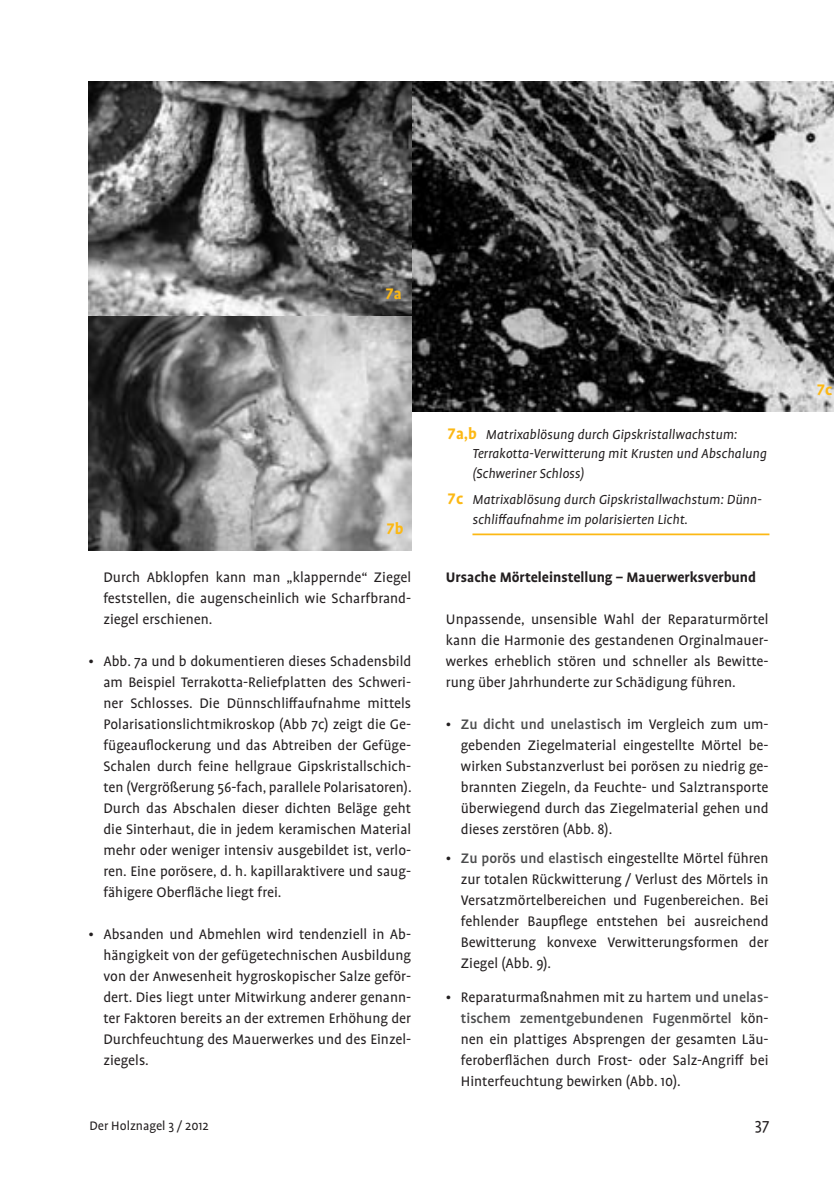
<style>
.page{position:relative;width:834px;height:1181px;background:#fff}
.page>*{position:absolute;margin:0;border:0;box-sizing:border-box;transform-origin:0 0}
.t1{font:700 17.5px "Profile Pro";color:#fcb814}
.t2{font:17.5px "Profile Pro";color:#231f20}
.t3{font:15.75px/21px "Profile Pro";color:#231f20;text-align:justify}
.t4{font:700 15.75px "Profile Pro";color:#231f20}
.t5{font:italic 14.88px/19.2px "Profile Pro";color:#231f20}
.t6{font:14px "Profile Pro";color:#231f20}
.s1{font-weight:700;font-style:normal;font-size:17.5px;color:#fcb814}
.s2{font-weight:500;color:#4b4c4d}
</style>
<div class="page">
<img style="left:88px;top:82px;width:323px;height:233px">
<img style="left:88px;top:317px;width:323px;height:233px">
<hr style="left:472px;top:533px;width:297px;height:2px;background:#fcb814">
<img style="left:413px;top:82px;width:420px;height:329px">
<p class="t1" style="left:385px;top:283px;width:18px">7a</p>
<p class="t1" style="left:386px;top:518px;width:19px">7b</p>
<p class="t3" style="left:103px;top:568px;width:309px">Durch Abklopfen kann man „klappernde“ Ziegel feststellen, die augenscheinlich wie Scharfbrand&shy;ziegel erschienen.</p>
<p class="t3" style="left:103px;top:652px;width:309px;text-indent:-15px">• Abb. 7a und b dokumentieren dieses Schadensbild am Beispiel Terrakotta-Reliefplatten des Schweri&shy;ner Schlosses. Die Dünnschliffaufnahme mittels Polarisationslichtmikroskop (Abb 7c) zeigt die Ge&shy;fügeauflockerung und das Abtreiben der Gefüge-Schalen durch feine hellgraue Gipskristallschich&shy;ten (Vergrößerung 56-fach, parallele Polarisatoren).<br>Durch das Abschalen dieser dichten Beläge geht die Sinterhaut, die in jedem keramischen Material mehr oder weniger intensiv ausgebildet ist, verlo&shy;ren. Eine porösere, d. h. kapillaraktivere und saug&shy;fähigere Oberfläche liegt frei.</p>
<p class="t3" style="left:103px;top:924px;width:309px;text-indent:-15px">• Absanden und Abmehlen wird tendenziell in Ab&shy;hängigkeit von der gefügetechnischen Ausbildung von der Anwesenheit hygroskopischer Salze geför&shy;dert. Dies liegt unter Mitwirkung anderer genann&shy;ter Faktoren bereits an der extremen Erhöhung der Durchfeuchtung des Mauerwerkes und des Einzel&shy;ziegels.</p>
<p class="t5" style="left:472px;top:425px;width:296px;text-indent:-25px"><span class="s1">7a,b</span> Matrixablösung durch Gipskristallwachstum:<br>Terrakotta-Verwitterung mit Krusten und Abschalung (Schweriner Schloss)</p>
<p class="t5" style="left:472px;top:491px;width:291px;text-indent:-25px"><span class="s1">7c</span> Matrixablösung durch Gipskristallwachstum: Dünn&shy;schliffaufnahme im polarisierten Licht.</p>
<p class="t4" style="left:446px;top:568px;width:311px">Ursache Mörteleinstellung – Mauerwerksverbund</p>
<p class="t3" style="left:446px;top:609px;width:324px">Unpassende, unsensible Wahl der Reparaturmörtel kann die Harmonie des gestandenen Orginalmauer&shy;werkes erheblich stören und schneller als Bewitte&shy;rung über Jahrhunderte zur Schädigung führen.</p>
<p class="t3" style="left:461px;top:714px;width:309px;text-indent:-15px">• <span class="s2">Zu dicht und unelastisch</span> im Vergleich zum um&shy;gebenden Ziegelmaterial eingestellte Mörtel be&shy;wirken Substanzverlust bei porösen zu niedrig ge&shy;brannten Ziegeln, da Feuchte- und Salztransporte überwiegend durch das Ziegelmaterial gehen und dieses zerstören (Abb. 8).</p>
<p class="t3" style="left:461px;top:848px;width:309px;text-indent:-15px">• <span class="s2">Zu porös und elastisch</span> eingestellte Mörtel führen zur totalen Rückwitterung / Verlust des Mörtels in Versatzmörtelbereichen und Fugenbereichen. Bei fehlender Baupflege entstehen bei ausreichend Bewitterung konvexe Verwitterungsformen der Ziegel (Abb. 9).</p>
<p class="t3" style="left:461px;top:987px;width:309px;text-indent:-15px">• Reparaturmaßnahmen mit zu <span class="s2">hartem und unelas&shy;tischem zementgebundenen Fugenmörtel</span> kön&shy;nen ein plattiges Absprengen der gesamten Läu&shy;feroberflächen durch Frost- oder Salz-Angriff bei Hinterfeuchtung bewirken (Abb. 10).</p>
<p class="t6" style="left:89px;top:1117px;width:121px">Der Holznagel 3 / 2012</p>
<p class="t2" style="left:754px;top:1114px;width:16px">37</p>
<p class="t1" style="left:816px;top:379px;width:17px">7c</p>
</div>
